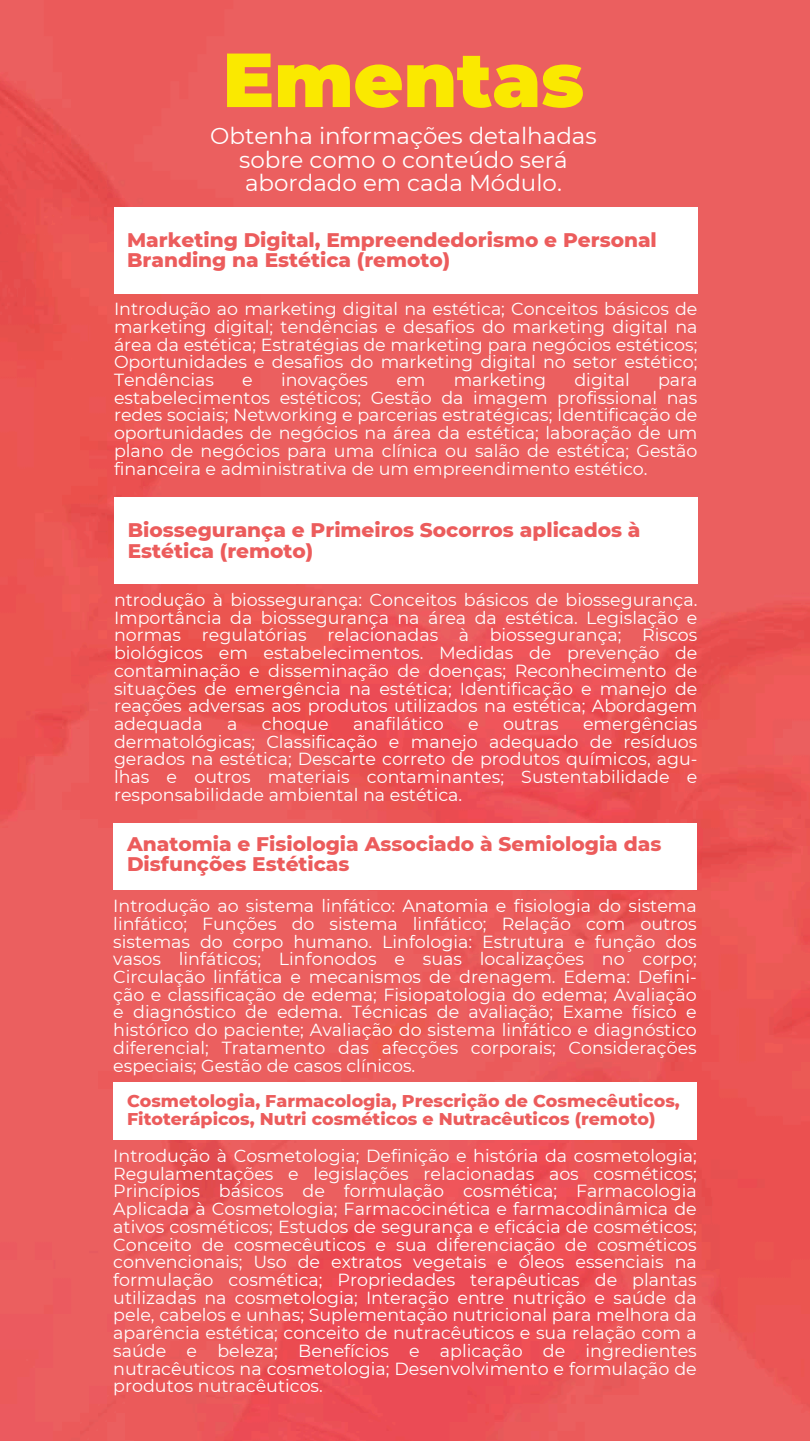
<style>
.page{position:relative;width:810px;height:1441px;background:#fff}
.page>*{position:absolute;margin:0;border:0;box-sizing:border-box;transform-origin:0 0}
.t1{font:900 76.4px "Montserrat";color:#fae900}
.t2{font:23px/23.2px "Montserrat";color:#fff;text-align:center}
.t3{font:800 20.1px/20.3px "Montserrat";color:#ec5c5c}
.t4{font:17.5px/17.7px "Montserrat";color:#fff;text-align:justify}
.t5{font:800 17.4px/17.6px "Montserrat";color:#ec5c5c}
</style>
<div class="page">
<img style="left:0;top:0;width:810px;height:1440px">
<div style="left:114px;top:207px;width:584px;height:86px;background:#fff"></div>
<div style="left:114px;top:497px;width:584px;height:87px;background:#fff"></div>
<div style="left:113px;top:823px;width:584px;height:67px;background:#fff"></div>
<div style="left:113px;top:1082px;width:584px;height:57px;background:#fff"></div>
<h1 class="t1" style="left:223px;top:33px;width:363px">Ementas</h1>
<h2 class="t2" style="left:210px;top:124px;width:388px">Obtenha informações detalhadas sobre como o conteúdo será abordado em cada Módulo.</h2>
<p class="t3" style="left:127px;top:229px;width:531px">Marketing Digital, Empreendedorismo e Personal<br>Branding na Estética (remoto)</p>
<p class="t4" style="left:114px;top:300px;width:585px">Introdução ao marketing digital na estética; Conceitos básicos de marketing digital; tendências e desafios do marketing digital na área da estética; Estratégias de marketing para negócios estéticos; Oportunidades e desafios do marketing digital no setor estético; Tendências</p>
<p class="t4" style="left:242px;top:371px;width:12px">e</p>
<p class="t4" style="left:281px;top:371px;width:89px">inovações</p>
<p class="t4" style="left:396px;top:371px;width:31px">em</p>
<p class="t4" style="left:454px;top:371px;width:94px">marketing</p>
<p class="t4" style="left:574px;top:371px;width:57px">digital</p>
<p class="t4" style="left:114px;top:371px;width:585px;text-indent:544px">para estabelecimentos estéticos; Gestão da imagem profissional nas redes sociais; Networking e parcerias estratégicas; Identificação de oportunidades de negócios na área da estética; laboração de um plano de negócios para uma clínica ou salão de estética; Gestão financeira e administrativa de um empreendimento estético.</p>
<p class="t3" style="left:128px;top:520px;width:514px">Biossegurança e Primeiros Socorros aplicados à<br>Estética (remoto)</p>
<p class="t4" style="left:114px;top:590px;width:585px">ntrodução à biossegurança: Conceitos básicos de biossegurança.<br>Importância da biossegurança na área da estética. Legislação e normas regulatórias relacionadas à biossegurança; Riscos biológicos em estabelecimentos. Medidas de prevenção de contaminação e disseminação de doenças; Reconhecimento de situações de emergência na estética; Identificação e manejo de reações adversas aos produtos utilizados na estética; Abordagem adequada</p>
<p class="t4" style="left:227px;top:714px;width:12px">a</p>
<p class="t4" style="left:262px;top:714px;width:68px">choque</p>
<p class="t4" style="left:353px;top:714px;width:92px">anafilático</p>
<p class="t4" style="left:468px;top:714px;width:12px">e</p>
<p class="t4" style="left:503px;top:714px;width:57px">outras</p>
<p class="t4" style="left:114px;top:714px;width:585px;text-indent:469px">emergências dermatológicas; Classificação e manejo adequado de resíduos gerados na estética; Descarte correto de produtos químicos, agu‐ lhas e outros materiais contaminantes; Sustentabilidade e responsabilidade ambiental na estética.</p>
<p class="t3" style="left:127px;top:833px;width:536px">Anatomia e Fisiologia Associado à Semiologia das<br>Disfunções Estéticas</p>
<p class="t4" style="left:113px;top:896px;width:585px">Introdução ao sistema linfático: Anatomia e fisiologia do sistema linfático; Funções do sistema linfático; Relação com outros sistemas do corpo humano. Linfologia: Estrutura e função dos vasos linfáticos; Linfonodos e suas localizações no corpo; Circulação linfática e mecanismos de drenagem. Edema: Defini‐ ção e classificação de edema; Fisiopatologia do edema; Avaliação e diagnóstico de edema. Técnicas de avaliação; Exame físico e histórico do paciente; Avaliação do sistema linfático e diagnóstico diferencial; Tratamento das afecções corporais; Considerações especiais; Gestão de casos clínicos.</p>
<p class="t5" style="left:127px;top:1091px;width:554px">Cosmetologia, Farmacologia, Prescrição de Cosmecêuticos,<br>Fitoterápicos, Nutri cosméticos e Nutracêuticos (remoto)</p>
<p class="t4" style="left:113px;top:1146px;width:585px">Introdução à Cosmetologia; Definição e história da cosmetologia; Regulamentações e legislações relacionadas aos cosméticos; Princípios básicos de formulação cosmética; Farmacologia Aplicada à Cosmetologia; Farmacocinética e farmacodinâmica de ativos cosméticos; Estudos de segurança e eficácia de cosméticos; Conceito de cosmecêuticos e sua diferenciação de cosméticos convencionais; Uso de extratos vegetais e óleos essenciais na formulação cosmética; Propriedades terapêuticas de plantas utilizadas na cosmetologia; Interação entre nutrição e saúde da pele, cabelos e unhas; Suplementação nutricional para melhora da aparência estética; conceito de nutracêuticos e sua relação com a saúde e beleza; Benefícios e aplicação de ingredientes nutracêuticos na cosmetologia; Desenvolvimento e formulação de produtos nutracêuticos.</p>
</div>
